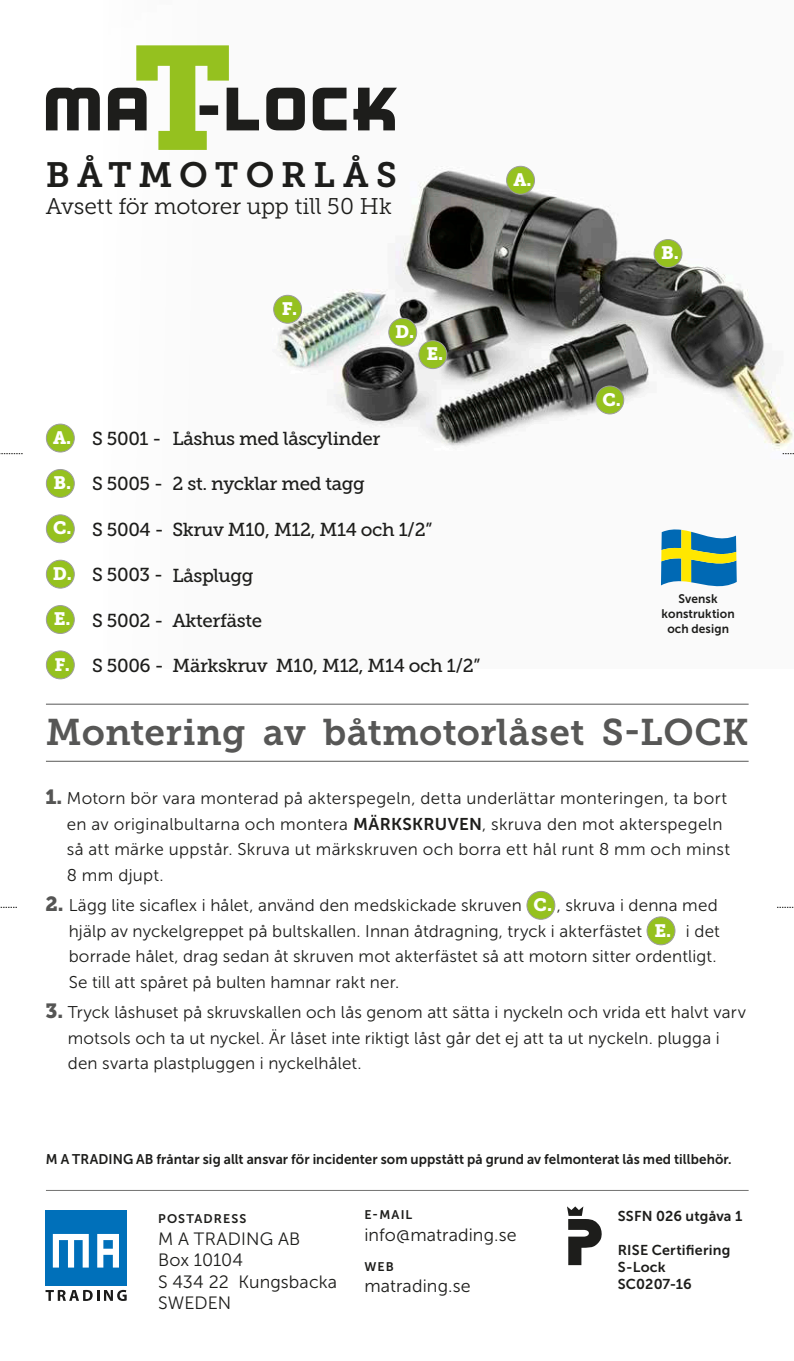
<style>
.page{position:relative;width:794px;height:1361px;background:#fff}
.page>*{position:absolute;margin:0;border:0;box-sizing:border-box;transform-origin:0 0}
.t1{font:37px "Museo Slab 700";letter-spacing:.005em;color:#575756}
.t2{font:35px "Museo Slab 700";letter-spacing:.205em;color:#1d1d1b}
.t3{font:22.6px "Museo Slab 300";letter-spacing:-.01em;color:#1d1d1b}
.t4{font:18.8px "Museo Slab 500";letter-spacing:-.02em;color:#1d1d1b}
.t5{font:18px "Museo Slab 900";color:#fff}
.t6{font:17.8px/21.4px "Museo Sans 300";letter-spacing:.005em;color:#1d1d1b}
.t7{font:17px/25.6px "Museo Sans 300";letter-spacing:.01em;color:#1d1d1b}
.t8{font:14.2px/17.2px "Museo Sans 700";letter-spacing:.01em;color:#1d1d1b}
.t9{font:14px "Museo Sans 700";letter-spacing:.005em;color:#1d1d1b;scale:.96 1}
.t10{font:12.4px/15.2px "Museo Sans 700";letter-spacing:.01em;color:#1d1d1b;text-align:center;scale:.96 1}
.t11{font:12.4px "Museo Sans 700";letter-spacing:.09em;color:#1d1d1b}
.t12{font:12.4px "Museo Sans 700";letter-spacing:.01em;color:#1d1d1b}
.s1{font-family:"Museo Slab 900";font-size:18px;color:#fff}
.s2{font-family:"Museo Slab 900";font-size:20.4px;color:#555554}
.s3{font-family:"Museo Sans 700"}
</style>
<div class="page">
<img style="left:273px;top:165px;width:521px;height:422px">
<svg style="left:46px;top:45px;width:351px;height:105px"></svg>
<div style="left:527px;top:891px;width:28px;height:28px;background:#95c11f;border-radius:50%"></div>
<div style="left:526px;top:891px;width:29px;height:28px;border:1px solid #9d9d9d;border-radius:50%"></div>
<div style="left:647px;top:917px;width:28px;height:28px;background:#95c11f;border-radius:50%"></div>
<div style="left:646px;top:916px;width:29px;height:29px;border:1px solid #9d9d9d;border-radius:50%"></div>
<hr style="left:46px;top:704px;width:702px;height:1px;background:#575756">
<hr style="left:46px;top:761px;width:702px;height:1px;background:#575756">
<hr style="left:46px;top:1190px;width:702px;height:1px;background:#737372">
<div style="left:46px;top:424px;width:28px;height:28px;background:#95c11f;border-radius:50%"></div>
<div style="left:46px;top:424px;width:29px;height:28px;border:1px solid #9d9d9d;border-radius:50%"></div>
<div style="left:46px;top:469px;width:28px;height:28px;background:#95c11f;border-radius:50%"></div>
<div style="left:46px;top:469px;width:29px;height:29px;border:1px solid #9d9d9d;border-radius:50%"></div>
<div style="left:46px;top:515px;width:28px;height:28px;background:#95c11f;border-radius:50%"></div>
<div style="left:46px;top:514px;width:29px;height:29px;border:1px solid #9d9d9d;border-radius:50%"></div>
<div style="left:46px;top:560px;width:28px;height:28px;background:#95c11f;border-radius:50%"></div>
<div style="left:46px;top:560px;width:29px;height:28px;border:1px solid #9d9d9d;border-radius:50%"></div>
<div style="left:46px;top:605px;width:28px;height:28px;background:#95c11f;border-radius:50%"></div>
<div style="left:46px;top:605px;width:29px;height:29px;border:1px solid #9d9d9d;border-radius:50%"></div>
<div style="left:46px;top:651px;width:28px;height:28px;background:#95c11f;border-radius:50%"></div>
<div style="left:46px;top:650px;width:29px;height:29px;border:1px solid #9d9d9d;border-radius:50%"></div>
<svg style="left:661px;top:529px;width:76px;height:57px;background:#679f8e"></svg>
<div style="left:45px;top:1210px;width:81px;height:75px;background:#0070ba"></div>
<svg style="left:46px;top:1290px;width:81px;height:11px"></svg>
<svg style="left:53px;top:1234px;width:36px;height:33px"></svg>
<svg style="left:97px;top:1234px;width:22px;height:33px"></svg>
<svg style="left:567px;top:1206px;width:35px;height:59px"></svg>
<svg style="left:0;top:453px;width:23px;height:1px"></svg>
<svg style="left:0;top:907px;width:17px;height:1px"></svg>
<svg style="left:782px;top:453px;width:12px;height:1px"></svg>
<svg style="left:777px;top:907px;width:17px;height:1px"></svg>
<div style="left:506px;top:166px;width:28px;height:28px;background:#95c11f;border-radius:50%"></div>
<div style="left:506px;top:166px;width:29px;height:29px;border:1px solid #9d9d9d;border-radius:50%"></div>
<div style="left:654px;top:239px;width:28px;height:28px;background:#95c11f;border-radius:50%"></div>
<div style="left:653px;top:239px;width:29px;height:29px;border:1px solid #9d9d9d;border-radius:50%"></div>
<div style="left:596px;top:386px;width:28px;height:28px;background:#95c11f;border-radius:50%"></div>
<div style="left:595px;top:386px;width:29px;height:28px;border:1px solid #9d9d9d;border-radius:50%"></div>
<div style="left:389px;top:318px;width:28px;height:28px;background:#95c11f;border-radius:50%"></div>
<div style="left:388px;top:318px;width:29px;height:29px;border:1px solid #9d9d9d;border-radius:50%"></div>
<div style="left:419px;top:341px;width:28px;height:27px;background:#95c11f;border-radius:50%"></div>
<div style="left:418px;top:340px;width:29px;height:29px;border:1px solid #9d9d9d;border-radius:50%"></div>
<div style="left:274px;top:295px;width:27px;height:28px;background:#95c11f;border-radius:50%"></div>
<div style="left:273px;top:295px;width:29px;height:29px;border:1px solid #9d9d9d;border-radius:50%"></div>
<h2 class="t2" style="left:46px;top:155px;width:352px">BÅTMOTORLÅS</h2>
<h3 class="t3" style="left:46px;top:194px;width:347px">Avsett för motorer upp till 50 Hk</h3>
<p class="t5" style="left:282px;top:298px;width:17px">F.</p>
<p class="t5" style="left:395px;top:321px;width:21px">D.</p>
<p class="t5" style="left:426px;top:343px;width:18px">E.</p>
<p class="t4" style="left:53px;top:428px;width:329px"><span class="s1">A.</span> S 5001 - Låshus med låscylinder</p>
<p class="t4" style="left:53px;top:473px;width:313px"><span class="s1">B.</span> S 5005 - 2 st. nycklar med tagg</p>
<p class="t4" style="left:53px;top:519px;width:381px"><span class="s1">C.</span> S 5004 - Skruv M10, M12, M14 och 1/2”</p>
<p class="t4" style="left:53px;top:565px;width:202px"><span class="s1">D.</span> S 5003 - Låsplugg</p>
<p class="t4" style="left:54px;top:609px;width:210px"><span class="s1">E.</span> S 5002 - Akterfäste</p>
<p class="t4" style="left:55px;top:655px;width:427px"><span class="s1">F.</span> S 5006 - Märkskruv M10, M12, M14 och 1/2”</p>
<p class="t5" style="left:513px;top:169px;width:20px">A.</p>
<p class="t5" style="left:661px;top:242px;width:19px">B.</p>
<p class="t5" style="left:602px;top:389px;width:20px">C.</p>
<p class="t10" style="left:661px;top:591px;width:78px">Svensk konstruktion och design</p>
<h1 class="t1" style="left:46px;top:711px;width:704px">Montering av båtmotorlåset S-LOCK</h1>
<p class="t7" style="left:67px;top:786px;width:665px;text-indent:-21px"><span class="s2">1.</span> Motorn bör vara monterad på akterspegeln, detta underlättar monteringen, ta bort en av originalbultarna och montera <span class="s3">MÄRKSKRUVEN</span>, skruva den mot akterspegeln så att märke uppstår. Skruva ut märkskruven och borra ett hål runt 8 mm och minst 8 mm djupt.</p>
<p class="t7" style="left:69px;top:892px;width:652px;text-indent:-23px"><span class="s2">2.</span> Lägg lite sicaflex i hålet, använd den medskickade skruven <span class="s1">C.</span> , skruva i denna med hjälp av nyckelgreppet på bultskallen. Innan åtdragning, tryck i akterfästet <span class="s1">E.</span> i det borrade hålet, drag sedan åt skruven mot akterfästet så att motorn sitter ordentligt.<br>Se till att spåret på bulten hamnar rakt ner.</p>
<p class="t7" style="left:68px;top:999px;width:679px;text-indent:-22px"><span class="s2">3.</span> Tryck låshuset på skruvskallen och lås genom att sätta i nyckeln och vrida ett halvt varv motsols och ta ut nyckel. Är låset inte riktigt låst går det ej att ta ut nyckeln. plugga i den svarta plastpluggen i nyckelhålet.</p>
<p class="t9" style="left:46px;top:1151px;width:716px">M A TRADING AB fråntar sig allt ansvar för incidenter som uppstått på grund av felmonterat lås med tillbehör.</p>
<p class="t11" style="left:158px;top:1212px;width:90px">POSTADRESS</p>
<p class="t6" style="left:158px;top:1228px;width:180px">M A TRADING AB<br>Box 10104<br>S 434 22 Kungsbacka<br>SWEDEN</p>
<p class="t12" style="left:364px;top:1208px;width:49px">E-MAIL</p>
<p class="t6" style="left:364px;top:1224px;width:154px">info@matrading.se</p>
<p class="t12" style="left:364px;top:1259px;width:31px">WEB</p>
<p class="t6" style="left:364px;top:1275px;width:108px">matrading.se</p>
<p class="t8" style="left:618px;top:1207px;width:126px">SSFN 026 utgåva 1</p>
<p class="t8" style="left:618px;top:1241px;width:114px">RISE Certifiering<br>S-Lock<br>SC0207-16</p>
</div>
